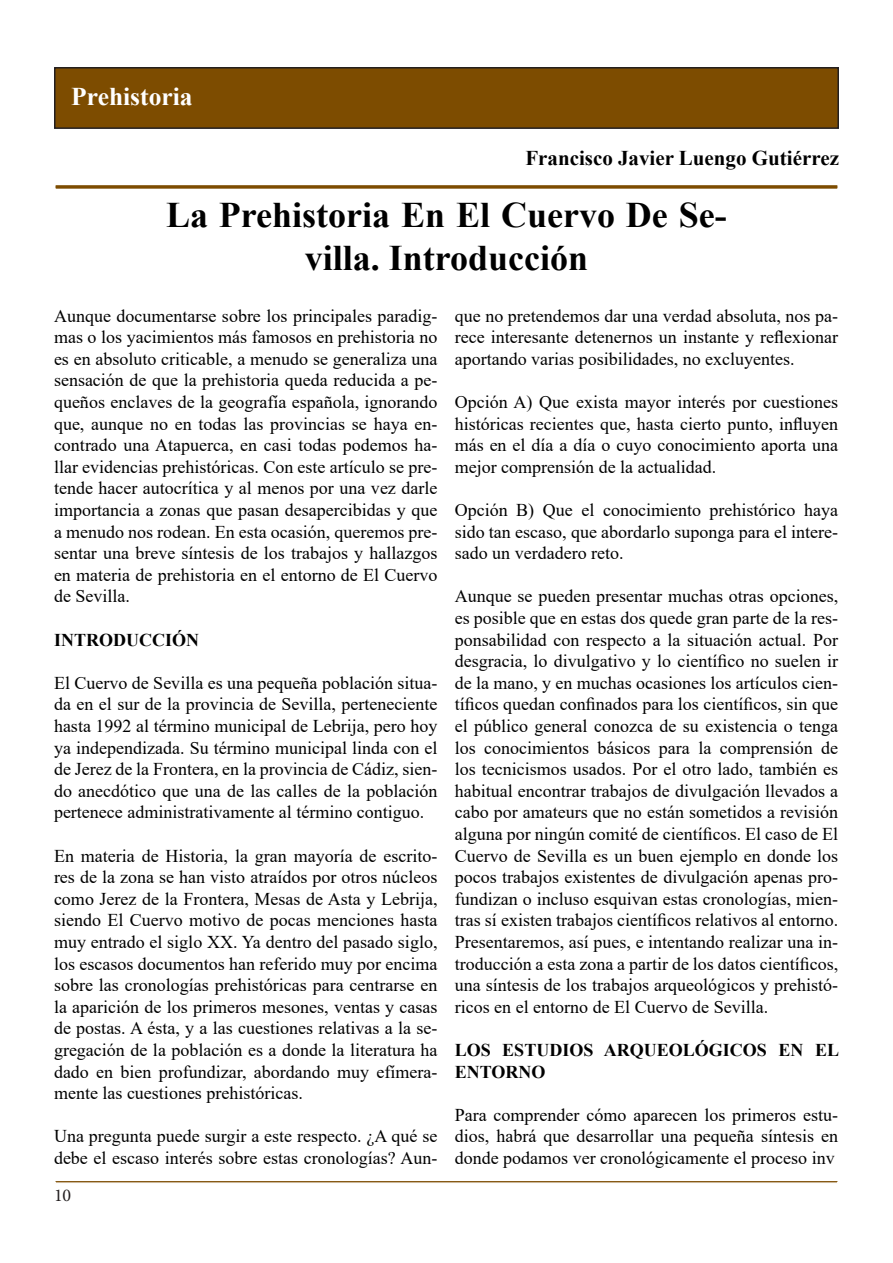
<style>
.page{position:relative;width:893px;height:1263px;background:#fff}
.page>*{position:absolute;margin:0;border:0;box-sizing:border-box;transform-origin:0 0}
.t1{font:700 36px/43.2px "Times New Roman";color:#000;text-align:center}
.t2{font:700 25.5px "Times New Roman";color:#fff}
.t3{font:700 21px "Times New Roman";color:#000}
.t4{font:18px/21.6px "Times New Roman";color:#000;text-align:justify}
.t5{font:700 18px/21.6px "Times New Roman";color:#000}
.t6{font:18px "Minion Pro";color:#231f20}
</style>
<div class="page">
<div style="left:55px;top:68px;width:783px;height:60px;background:#7d4c00"></div>
<div style="left:54px;top:67px;width:785px;height:62px;border:2px solid #231f20"></div>
<svg style="left:55px;top:185px;width:783px;height:4px"></svg>
<svg style="left:55px;top:1181px;width:783px;height:2px;fill:#cab698"></svg>
<p class="t2" style="left:71px;top:78px;width:123px">Prehistoria</p>
<p class="t3" style="left:525px;top:143px;width:315px">Francisco Javier Luengo Gutiérrez</p>
<p class="t1" style="left:166px;top:192px;width:562px">La Prehistoria En El Cuervo De Se&shy;villa. Introducción</p>
<p class="t4" style="left:54px;top:304px;width:385px">Aunque documentarse sobre los principales paradig&shy;mas o los yacimientos más famosos en prehistoria no es en absoluto criticable, a menudo se generaliza una sensación de que la prehistoria queda reducida a pe&shy;queños enclaves de la geografía española, ignorando que, aunque no en todas las provincias se haya en&shy;contrado una Atapuerca, en casi todas podemos ha&shy;llar evidencias prehistóricas. Con este artículo se pre&shy;tende hacer autocrítica y al menos por una vez darle importancia a zonas que pasan desapercibidas y que a menudo nos rodean. En esta ocasión, queremos pre&shy;sentar una breve síntesis de los trabajos y hallazgos en materia de prehistoria en el entorno de El Cuervo de Sevilla.</p>
<p class="t5" style="left:54px;top:628px;width:146px">INTRODUCCIÓN</p>
<p class="t4" style="left:54px;top:671px;width:385px">El Cuervo de Sevilla es una pequeña población situa&shy;da en el sur de la provincia de Sevilla, perteneciente hasta 1992 al término municipal de Lebrija, pero hoy ya independizada. Su término municipal linda con el de Jerez de la Frontera, en la provincia de Cádiz, sien&shy;do anecdótico que una de las calles de la población pertenece administrativamente al término contiguo.</p>
<p class="t4" style="left:54px;top:844px;width:385px">En materia de Historia, la gran mayoría de escrito&shy;res de la zona se han visto atraídos por otros núcleos como Jerez de la Frontera, Mesas de Asta y Lebrija, siendo El Cuervo motivo de pocas menciones hasta muy entrado el siglo XX. Ya dentro del pasado siglo, los escasos documentos han referido muy por encima sobre las cronologías prehistóricas para centrarse en la aparición de los primeros mesones, ventas y casas de postas. A ésta, y a las cuestiones relativas a la se&shy;gregación de la población es a donde la literatura ha dado en bien profundizar, abordando muy efímera&shy;mente las cuestiones prehistóricas.</p>
<p class="t4" style="left:54px;top:1125px;width:385px">Una pregunta puede surgir a este respecto. ¿A qué se debe el escaso interés sobre estas cronologías? Aun-</p>
<p class="t4" style="left:455px;top:304px;width:385px">que no pretendemos dar una verdad absoluta, nos pa&shy;rece interesante detenernos un instante y reflexionar aportando varias posibilidades, no excluyentes.</p>
<p class="t4" style="left:455px;top:391px;width:385px">Opción A) Que exista mayor interés por cuestiones históricas recientes que, hasta cierto punto, influyen más en el día a día o cuyo conocimiento aporta una mejor comprensión de la actualidad.</p>
<p class="t4" style="left:455px;top:499px;width:385px">Opción B) Que el conocimiento prehistórico haya sido tan escaso, que abordarlo suponga para el intere&shy;sado un verdadero reto.</p>
<p class="t4" style="left:455px;top:585px;width:385px">Aunque se pueden presentar muchas otras opciones, es posible que en estas dos quede gran parte de la res&shy;ponsabilidad con respecto a la situación actual. Por desgracia, lo divulgativo y lo científico no suelen ir de la mano, y en muchas ocasiones los artículos cien&shy;tíficos quedan confinados para los científicos, sin que el público general conozca de su existencia o tenga los conocimientos básicos para la comprensión de los tecnicismos usados. Por el otro lado, también es habitual encontrar trabajos de divulgación llevados a cabo por amateurs que no están sometidos a revisión alguna por ningún comité de científicos. El caso de El Cuervo de Sevilla es un buen ejemplo en donde los pocos trabajos existentes de divulgación apenas pro&shy;fundizan o incluso esquivan estas cronologías, mien&shy;tras sí existen trabajos científicos relativos al entorno.<br>Presentaremos, así pues, e intentando realizar una in&shy;troducción a esta zona a partir de los datos científicos, una síntesis de los trabajos arqueológicos y prehistó&shy;ricos en el entorno de El Cuervo de Sevilla.</p>
<p class="t5" style="left:455px;top:1039px;width:386px">LOS ESTUDIOS ARQUEOLÓGICOS EN EL<br>ENTORNO</p>
<p class="t4" style="left:455px;top:1103px;width:385px">Para comprender cómo aparecen los primeros estu&shy;dios, habrá que desarrollar una pequeña síntesis en donde podamos ver cronológicamente el proceso inv</p>
<p class="t6" style="left:54px;top:1183px;width:19px">10</p>
</div>
